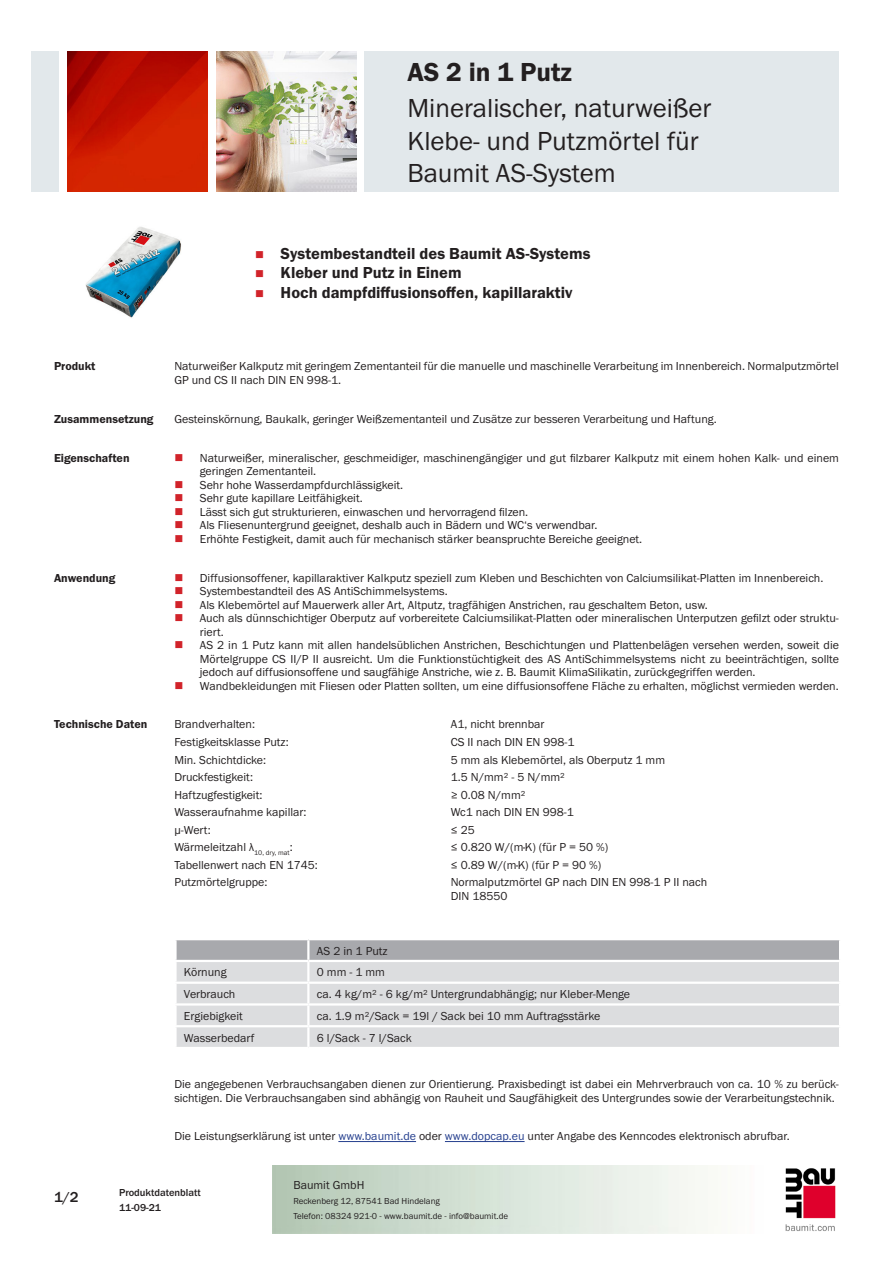
<style>
.page{position:relative;width:893px;height:1263px;background:#fff}
.page>*{position:absolute;margin:0;border:0;box-sizing:border-box;transform-origin:0 0}
.PDS_Produktname_Land{font:27px/32.4px "BM Franklin Gothic URW Boo";color:#231f20}
.PDS_Produktname{font:27px "BM Franklin Gothic URW Dem";color:#231f20}
.t1{font:16.5px "BM Franklin Gothic URW Dem";color:#231f20}
.t2{font:500 15px "BM Franklin Gothic URW";color:#231f20}
.PDS_Standard{font:12px/13.5px "BM Franklin Gothic URW Boo";color:#231f20}
.PDS_Standard_linksbü{font:12px/13.5px "BM Franklin Gothic URW Boo";color:#231f20}
.PDS_Header{font:12px "BM Franklin Gothic URW Dem";color:#231f20}
.t3{font:500 10.5px/15px "BM Franklin Gothic URW";color:#231f20}
.t4{font:9px/15px "BM Franklin Gothic URW Boo";color:#231f20}
.s1{color:#253f8e}
</style>
<div class="page">
<img style="left:785px;top:1168px;width:51px;height:63px">
<div style="left:32px;top:51px;width:27px;height:140px;background:#e2e8eb"></div>
<img style="left:68px;top:52px;width:140px;height:139px">
<img style="left:216px;top:51px;width:141px;height:140px">
<div style="left:365px;top:51px;width:474px;height:140px;background:#e2e8eb"></div>
<img style="left:85px;top:227px;width:96px;height:91px">
<div style="left:177px;top:1005px;width:662px;height:42px;background:#dcdddf"></div>
<svg style="left:176px;top:939px;width:664px;height:64px"></svg>
<hr style="left:307px;top:1005px;width:2px;height:20px;background:#fff">
<hr style="left:174px;top:1025px;width:134px;height:2px;background:#fff">
<hr style="left:308px;top:1025px;width:533px;height:2px;background:#fff">
<hr style="left:307px;top:1027px;width:2px;height:20px;background:#fff">
<hr style="left:338px;top:1141px;width:78px;height:1px;background:#253f8e">
<hr style="left:445px;top:1141px;width:80px;height:1px;background:#253f8e">
<p class="PDS_Produktname" style="left:407px;top:55px;width:166px">AS 2 in 1 Putz</p>
<p class="PDS_Produktname_Land" style="left:407px;top:92px;width:305px">Mineralischer, naturweißer<br>Klebe- und Putzmörtel für<br>Baumit AS-System</p>
<p class="t1" style="left:281px;top:243px;width:311px">Systembestandteil des Baumit AS-Systems</p>
<p class="t1" style="left:281px;top:263px;width:182px">Kleber und Putz in Einem</p>
<p class="t1" style="left:281px;top:282px;width:293px">Hoch dampfdiffusionsoffen, kapillaraktiv</p>
<p class="PDS_Header" style="left:54px;top:359px;width:43px">Produkt</p>
<p class="PDS_Standard" style="left:174px;top:360px;width:666px">Naturweißer Kalkputz mit geringem Zementanteil für die manuelle und maschinelle Verarbeitung im Innenbereich. Normalputzmörtel<br>GP und CS II nach DIN EN 998-1.</p>
<p class="PDS_Header" style="left:54px;top:411px;width:101px">Zusammensetzung</p>
<p class="PDS_Standard" style="left:174px;top:412px;width:544px">Gesteinskörnung, Baukalk, geringer Weißzementanteil und Zusätze zur besseren Verarbeitung und Haftung.</p>
<p class="PDS_Header" style="left:54px;top:450px;width:77px">Eigenschaften</p>
<p class="PDS_Standard" style="left:200px;top:451px;width:641px">Naturweißer, mineralischer, geschmeidiger, maschinengängiger und gut filzbarer Kalkputz mit einem hohen Kalk- und einem geringen Zementanteil.</p>
<p class="PDS_Standard" style="left:200px;top:478px;width:205px">Sehr hohe Wasserdampfdurchlässigkeit.</p>
<p class="PDS_Standard" style="left:200px;top:492px;width:164px">Sehr gute kapillare Leitfähigkeit.</p>
<p class="PDS_Standard" style="left:200px;top:505px;width:330px">Lässt sich gut strukturieren, einwaschen und hervorragend filzen.</p>
<p class="PDS_Standard" style="left:200px;top:519px;width:399px">Als Fliesenuntergrund geeignet, deshalb auch in Bädern und WC‘s verwendbar.</p>
<p class="PDS_Standard" style="left:200px;top:532px;width:444px">Erhöhte Festigkeit, damit auch für mechanisch stärker beanspruchte Bereiche geeignet.</p>
<p class="PDS_Header" style="left:54px;top:570px;width:63px">Anwendung</p>
<p class="PDS_Standard" style="left:200px;top:571px;width:625px">Diffusionsoffener, kapillaraktiver Kalkputz speziell zum Kleben und Beschichten von Calciumsilikat-Platten im Innenbereich.</p>
<p class="PDS_Standard" style="left:200px;top:584px;width:249px">Systembestandteil des AS AntiSchimmelsystems.</p>
<p class="PDS_Standard" style="left:200px;top:598px;width:509px">Als Klebemörtel auf Mauerwerk aller Art, Altputz, tragfähigen Anstrichen, rau geschaltem Beton, usw.</p>
<p class="PDS_Standard" style="left:200px;top:611px;width:641px">Auch als dünnschichtiger Oberputz auf vorbereitete Calciumsilikat-Platten oder mineralischen Unterputzen gefilzt oder struktu&shy;riert.</p>
<p class="PDS_Standard" style="left:200px;top:638px;width:641px;text-align:justify">AS 2 in 1 Putz kann mit allen handelsüblichen Anstrichen, Beschichtungen und Plattenbelägen versehen werden, soweit die Mörtelgruppe CS II/P II ausreicht. Um die Funktionstüchtigkeit des AS AntiSchimmelsystems nicht zu beeinträchtigen, sollte jedoch auf diffusionsoffene und saugfähige Anstriche, wie z. B. Baumit KlimaSilikatin, zurückgegriffen werden.</p>
<p class="PDS_Standard" style="left:200px;top:679px;width:640px">Wandbekleidungen mit Fliesen oder Platten sollten, um eine diffusionsoffene Fläche zu erhalten, möglichst vermieden werden.</p>
<p class="PDS_Header" style="left:54px;top:717px;width:95px">Technische Daten</p>
<p class="PDS_Standard_linksbü" style="left:174px;top:718px;width:82px">Brandverhalten:</p>
<p class="PDS_Standard_linksbü" style="left:451px;top:718px;width:95px">A1, nicht brennbar</p>
<p class="PDS_Standard_linksbü" style="left:174px;top:735px;width:116px">Festigkeitsklasse Putz:</p>
<p class="PDS_Standard_linksbü" style="left:451px;top:735px;width:125px">CS II nach DIN EN 998-1</p>
<p class="PDS_Standard_linksbü" style="left:174px;top:753px;width:93px">Min. Schichtdicke:</p>
<p class="PDS_Standard_linksbü" style="left:451px;top:753px;width:216px">5 mm als Klebemörtel, als Oberputz 1 mm</p>
<p class="PDS_Standard_linksbü" style="left:174px;top:770px;width:80px">Druckfestigkeit:</p>
<p class="PDS_Standard_linksbü" style="left:451px;top:770px;width:116px">1.5 N/mm² - 5 N/mm²</p>
<p class="PDS_Standard_linksbü" style="left:174px;top:788px;width:90px">Haftzugfestigkeit:</p>
<p class="PDS_Standard_linksbü" style="left:451px;top:788px;width:76px">≥ 0.08 N/mm²</p>
<p class="PDS_Standard_linksbü" style="left:174px;top:805px;width:134px">Wasseraufnahme kapillar:</p>
<p class="PDS_Standard_linksbü" style="left:451px;top:805px;width:125px">Wc1 nach DIN EN 998-1</p>
<p class="PDS_Standard_linksbü" style="left:174px;top:823px;width:38px">μ-Wert:</p>
<p class="PDS_Standard_linksbü" style="left:451px;top:823px;width:26px">≤ 25</p>
<p class="PDS_Standard_linksbü" style="left:174px;top:840px;width:120px">Wärmeleitzahl λ<sub>10,</sub> <sub>dry,</sub> <sub>mat</sub>:</p>
<p class="PDS_Standard_linksbü" style="left:451px;top:840px;width:159px">≤ 0.820 W/(m·K) (für P = 50 %)</p>
<p class="PDS_Standard_linksbü" style="left:174px;top:858px;width:145px">Tabellenwert nach EN 1745:</p>
<p class="PDS_Standard_linksbü" style="left:451px;top:858px;width:152px">≤ 0.89 W/(m·K) (für P = 90 %)</p>
<p class="PDS_Standard_linksbü" style="left:174px;top:875px;width:95px">Putzmörtelgruppe:</p>
<p class="PDS_Standard_linksbü" style="left:451px;top:875px;width:258px">Normalputzmörtel GP nach DIN EN 998-1 P II nach<br>DIN 18550</p>
<p class="PDS_Standard_linksbü" style="left:317px;top:944px;width:72px">AS 2 in 1 Putz</p>
<p class="PDS_Standard_linksbü" style="left:184px;top:966px;width:44px">Körnung</p>
<p class="PDS_Standard_linksbü" style="left:317px;top:966px;width:70px">0 mm - 1 mm</p>
<p class="PDS_Standard_linksbü" style="left:184px;top:987px;width:53px">Verbrauch</p>
<p class="PDS_Standard_linksbü" style="left:317px;top:987px;width:315px">ca. 4 kg/m² - 6 kg/m² Untergrundabhängig; nur Kleber-Menge</p>
<p class="PDS_Standard_linksbü" style="left:184px;top:1009px;width:60px">Ergiebigkeit</p>
<p class="PDS_Standard_linksbü" style="left:317px;top:1009px;width:285px">ca. 1.9 m²/Sack = 19l / Sack bei 10 mm Auftragsstärke</p>
<p class="PDS_Standard_linksbü" style="left:184px;top:1031px;width:72px">Wasserbedarf</p>
<p class="PDS_Standard_linksbü" style="left:317px;top:1031px;width:96px">6 l/Sack - 7 l/Sack</p>
<p class="PDS_Standard" style="left:174px;top:1077px;width:666px">Die angegebenen Verbrauchsangaben dienen zur Orientierung. Praxisbedingt ist dabei ein Mehrverbrauch von ca. 10 % zu berück&shy;sichtigen. Die Verbrauchsangaben sind abhängig von Rauheit und Saugfähigkeit des Untergrundes sowie der Verarbeitungstechnik.</p>
<p class="PDS_Standard" style="left:174px;top:1130px;width:617px">Die Leistungserklärung ist unter <span class="s1">www.baumit.de</span> oder <span class="s1">www.dopcap.eu</span> unter Angabe des Kenncodes elektronisch abrufbar.</p>
<p class="t2" style="left:54px;top:1188px;width:26px">1/2</p>
<p class="t3" style="left:119px;top:1185px;width:83px">Produktdatenblatt<br>11-09-21</p>
<p class="PDS_Standard" style="left:293px;top:1178px;width:73px">Baumit GmbH</p>
<p class="t4" style="left:293px;top:1193px;width:216px">Reckenberg 12, 87541 Bad Hindelang<br>Telefon: 08324 921-0 - www.baumit.de - info@baumit.de</p>
</div>
